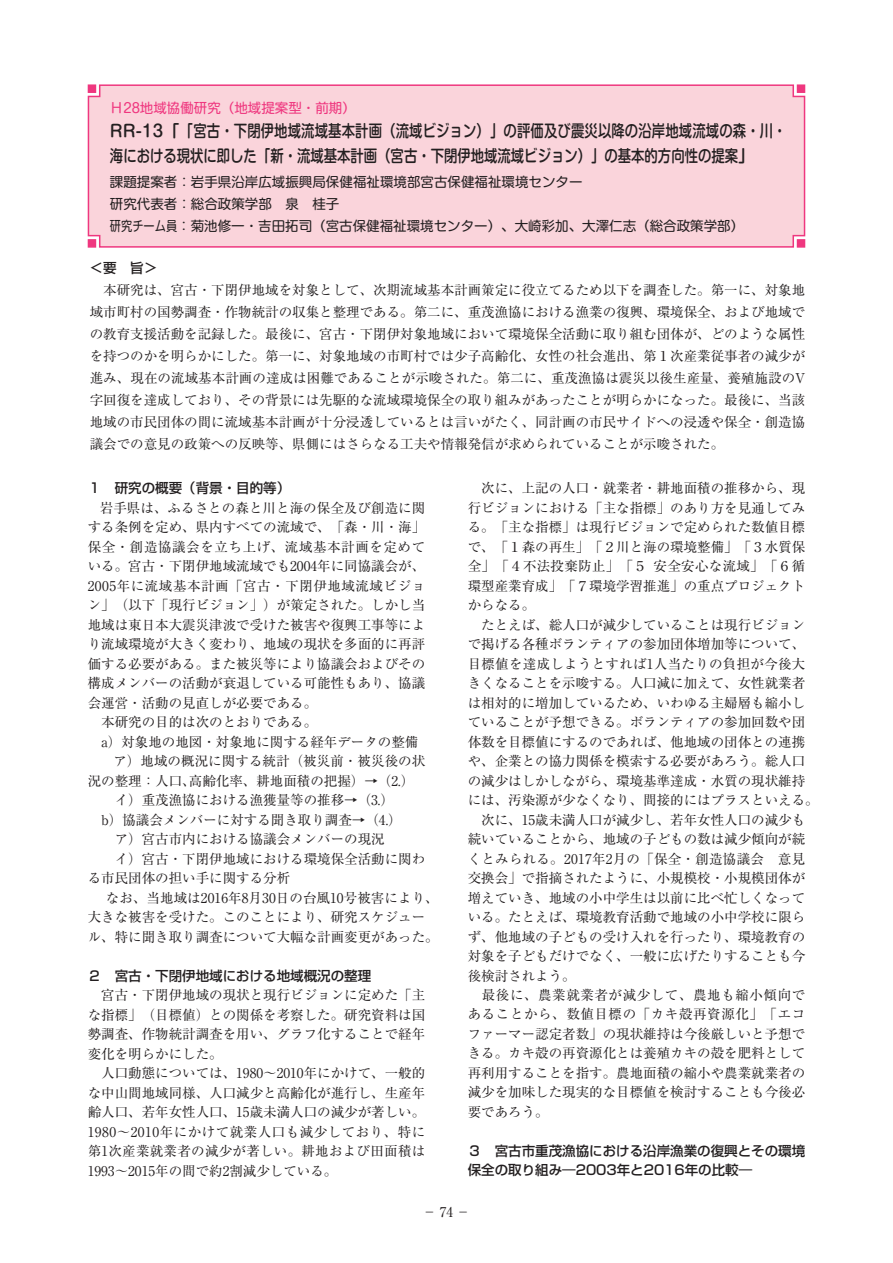
<style>
.page{position:relative;width:893px;height:1263px;background:#fff}
.page>*{position:absolute;margin:0;border:0;box-sizing:border-box;transform-origin:0 0}
.t1{font:500 16.5px/25px "Shin M Go Pro";letter-spacing:.005em;color:#231f20}
.t2{font:13.5px/19.5px "Ryumin Pro";color:#231f20}
.t3{font:13.5px/22.2px "Shin M Go Pro";color:#231f20}
.t4{font:500 13.5px/19.5px "Shin Go Pro";color:#231f20}
.t5{font:13.5px "Ryumin Pro";letter-spacing:.04em;color:#231f20}
.t6{font:13.5px "Ryumin Pro";letter-spacing:.045em;color:#231f20}
.t7{font:13.5px "Shin M Go Pro";color:#ef377f}
</style>
<div class="page">
<div style="left:87px;top:84px;width:719px;height:164px;background:#fad4db"></div>
<div style="left:88px;top:84px;width:8px;height:9px;background:#ef377f;border:2px solid #ef377f"></div>
<div style="left:797px;top:84px;width:8px;height:9px;background:#ef377f;border:2px solid #ef377f"></div>
<svg style="left:88px;top:239px;width:8px;height:9px"></svg>
<svg style="left:797px;top:239px;width:8px;height:9px"></svg>
<p class="t7" style="left:110px;top:97px;width:247px">Ｈ28地域協働研究（地域提案型・前期）</p>
<p class="t1" style="left:110px;top:116px;width:678px">RR-13「「宮古・下閉伊地域流域基本計画（流域ビジョン）」の評価及び震災以降の沿岸地域流域の森・川・海における現状に即した「新・流域基本計画（宮古・下閉伊地域流域ビジョン）」の基本的方向性の提案」</p>
<p class="t3" style="left:110px;top:169px;width:636px">課題提案者：岩手県沿岸広域振興局保健福祉環境部宮古保健福祉環境センター<br>研究代表者：総合政策学部　泉　桂子<br>研究チーム員：菊池修一・吉田拓司（宮古保健福祉環境センター）、大崎彩加、大澤仁志（総合政策学部）</p>
<p class="t4" style="left:90px;top:256px;width:69px">＜要　旨＞</p>
<p class="t2" style="left:90px;top:278px;width:717px;line-height:22px;text-align:justify">　本研究は、宮古・下閉伊地域を対象として、次期流域基本計画策定に役立てるため以下を調査した。第一に、対象地域市町村の国勢調査・作物統計の収集と整理である。第二に、重茂漁協における漁業の復興、環境保全、および地域での教育支援活動を記録した。最後に、宮古・下閉伊対象地域において環境保全活動に取り組む団体が、どのような属性を持つのかを明らかにした。第一に、対象地域の市町村では少子高齢化、女性の社会進出、第１次産業従事者の減少が進み、現在の流域基本計画の達成は困難であることが示唆された。第二に、重茂漁協は震災以後生産量、養殖施設のV字回復を達成しており、その背景には先駆的な流域環境保全の取り組みがあったことが明らかになった。最後に、当該地域の市民団体の間に流域基本計画が十分浸透しているとは言いがたく、同計画の市民サイドへの浸透や保全・創造協議会での意見の政策への反映等、県側にはさらなる工夫や情報発信が求められていることが示唆された。</p>
<p class="t4" style="left:88px;top:477px;width:204px">１　研究の概要（背景・目的等）</p>
<p class="t2" style="left:100px;top:497px;width:327px">岩手県は、ふるさとの森と川と海の保全及び創造に関</p>
<p class="t2" style="left:88px;top:517px;width:339px">する条例を定め、県内すべての流域で、「森・川・海」</p>
<p class="t6" style="left:88px;top:536px;width:339px">保全・創造協議会を立ち上げ、流域基本計画を定めて</p>
<p class="t2" style="left:88px;top:555px;width:339px">いる。宮古・下閉伊地域流域でも2004年に同協議会が、</p>
<p class="t5" style="left:88px;top:575px;width:339px">2005年に流域基本計画「宮古・下閉伊地域流域ビジョ</p>
<p class="t2" style="left:88px;top:594px;width:339px">ン」（以下「現行ビジョン」）が策定された。しかし当</p>
<p class="t2" style="left:88px;top:614px;width:339px">地域は東日本大震災津波で受けた被害や復興工事等によ</p>
<p class="t2" style="left:88px;top:633px;width:339px">り流域環境が大きく変わり、地域の現状を多面的に再評</p>
<p class="t2" style="left:88px;top:653px;width:339px">価する必要がある。また被災等により協議会およびその</p>
<p class="t2" style="left:88px;top:672px;width:339px">構成メンバーの活動が衰退している可能性もあり、協議</p>
<p class="t2" style="left:88px;top:692px;width:231px">会運営・活動の見直しが必要である。</p>
<p class="t2" style="left:88px;top:711px;width:231px">　本研究の目的は次のとおりである。</p>
<p class="t2" style="left:88px;top:731px;width:332px">　a）対象地の地図・対象地に関する経年データの整備</p>
<p class="t2" style="left:100px;top:750px;width:327px">　ア）地域の概況に関する統計（被災前・被災後の状</p>
<p class="t2" style="left:88px;top:770px;width:328px">況の整理：人口､高齢化率、耕地面積の把握）→（2.）</p>
<p class="t2" style="left:88px;top:789px;width:308px">　　イ）重茂漁協における漁獲量等の推移→（3.）</p>
<p class="t2" style="left:88px;top:809px;width:315px">　b）協議会メンバーに対する聞き取り調査→（4.）</p>
<p class="t2" style="left:101px;top:828px;width:285px">　ア）宮古市内における協議会メンバーの現況</p>
<p class="t2" style="left:101px;top:848px;width:325px">　イ）宮古・下閉伊地域における環境保全活動に関わ</p>
<p class="t2" style="left:88px;top:867px;width:204px">る市民団体の担い手に関する分析</p>
<p class="t2" style="left:106px;top:887px;width:334px">なお、当地域は2016年8月30日の台風10号被害により、</p>
<p class="t2" style="left:88px;top:906px;width:339px">大きな被害を受けた。このことにより、研究スケジュー</p>
<p class="t2" style="left:88px;top:926px;width:352px">ル、特に聞き取り調査について大幅な計画変更があった。</p>
<p class="t4" style="left:88px;top:964px;width:285px">２　宮古・下閉伊地域における地域概況の整理</p>
<p class="t2" style="left:88px;top:984px;width:339px">　宮古・下閉伊地域の現状と現行ビジョンに定めた「主な指標」（目標値）との関係を考察した。研究資料は国勢調査、作物統計調査を用い、グラフ化することで経年変化を明らかにした。<br>　人口動態については、1980～2010年にかけて、一般的な中山間地域同様、人口減少と高齢化が進行し、生産年齢人口、若年女性人口、15歳未満人口の減少が著しい。<br>1980～2010年にかけて就業人口も減少しており、特に第1次産業就業者の減少が著しい。耕地および田面積は<br>1993～2015年の間で約2割減少している。</p>
<p class="t2" style="left:468px;top:477px;width:353px">　次に、上記の人口・就業者・耕地面積の推移から、現行ビジョンにおける「主な指標」のあり方を見通してみる。「主な指標」は現行ビジョンで定められた数値目標で、「１森の再生」「２川と海の環境整備」「３水質保全」「４不法投棄防止」「５ 安全安心な流域」「６循環型産業育成」「７環境学習推進」の重点プロジェクトからなる。<br>　たとえば、総人口が減少していることは現行ビジョンで掲げる各種ボランティアの参加団体増加等について、目標値を達成しようとすれば1人当たりの負担が今後大きくなることを示唆する。人口減に加えて、女性就業者は相対的に増加しているため、いわゆる主婦層も縮小していることが予想できる。ボランティアの参加回数や団体数を目標値にするのであれば、他地域の団体との連携や、企業との協力関係を模索する必要があろう。総人口の減少はしかしながら、環境基準達成・水質の現状維持には、汚染源が少なくなり、間接的にはプラスといえる。　次に、15歳未満人口が減少し、若年女性人口の減少も続いていることから、地域の子どもの数は減少傾向が続くとみられる。2017年2月の「保全・創造協議会　意見交換会」で指摘されたように、小規模校・小規模団体が増えていき、地域の小中学生は以前に比べ忙しくなっている。たとえば、環境教育活動で地域の小中学校に限らず、他地域の子どもの受け入れを行ったり、環境教育の対象を子どもだけでなく、一般に広げたりすることも今後検討されよう。<br>　最後に、農業就業者が減少して、農地も縮小傾向であることから、数値目標の「カキ殻再資源化」「エコファーマー認定者数」の現状維持は今後厳しいと予想できる。カキ殻の再資源化とは養殖カキの殻を肥料として再利用することを指す。農地面積の縮小や農業就業者の減少を加味した現実的な目標値を検討することも今後必要であろう。</p>
<p class="t4" style="left:468px;top:1139px;width:339px">３　宮古市重茂漁協における沿岸漁業の復興とその環境保全の取り組み―2003年と2016年の比較―</p>
<p class="t2" style="left:423px;top:1201px;width:49px">−74−</p>
</div>
